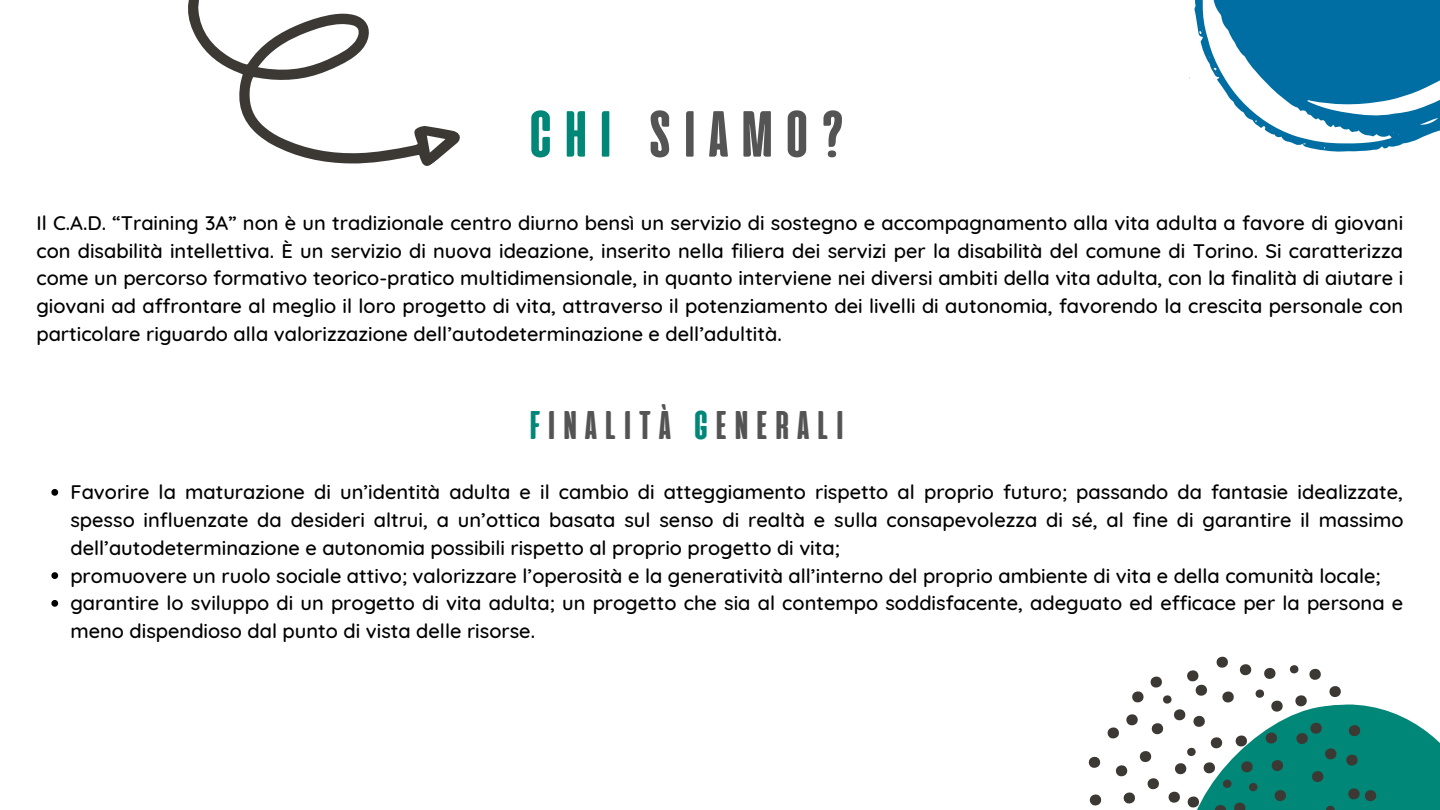
<style>
.page{position:relative;width:1440px;height:810px;background:#fff}
.page>*{position:absolute;margin:0;border:0;box-sizing:border-box;transform-origin:0 0}
.t1{font:800 65px "Alienscows";color:#545454}
.t2{font:800 40px "Alienscows";color:#545454}
.t3{font:500 20px/27.8px "Quicksand";color:#000;text-align:justify}
.s1{color:#008777}
</style>
<div class="page">
<svg style="left:1088px;top:656px;width:352px;height:154px"></svg>
<svg style="left:1189px;top:0;width:251px;height:152px;fill:#006ea2"></svg>
<svg style="left:188px;top:0;width:272px;height:166px"></svg>
<svg style="left:51px;top:489px;width:7px;height:7px"></svg>
<svg style="left:51px;top:572px;width:7px;height:7px"></svg>
<svg style="left:51px;top:600px;width:7px;height:7px"></svg>
<h1 class="t1" style="left:523px;top:96px;width:329px"><span class="s1">CHI</span> SIAMO?</h1>
<p class="t3" style="left:36px;top:208px;width:1369px">Il C.A.D. “Training 3A” non è un tradizionale centro diurno bensì un servizio di sostegno e accompagnamento alla vita adulta a favore di giovani con disabilità intellettiva. È un servizio di nuova ideazione, inserito nella filiera dei servizi per la disabilità del comune di Torino. Si caratterizza come un percorso formativo teorico-pratico multidimensionale, in quanto interviene nei diversi ambiti della vita adulta, con la finalità di aiutare i giovani ad affrontare al meglio il loro progetto di vita, attraverso il potenziamento dei livelli di autonomia, favorendo la crescita personale con particolare riguardo alla valorizzazione dell’autodeterminazione e dell’adultità.</p>
<h2 class="t2" style="left:526px;top:401px;width:323px"><span class="s1">F</span>INALITÀ <span class="s1">G</span>ENERALI</h2>
<p class="t3" style="left:70px;top:478px;width:1335px;text-align:left">Favorire la maturazione di un’identità adulta e il cambio di atteggiamento rispetto al proprio futuro; passando da fantasie idealizzate, spesso influenzate da desideri altrui, a un’ottica basata sul senso di realtà e sulla consapevolezza di sé, al fine di garantire il massimo dell’autodeterminazione e autonomia possibili rispetto al proprio progetto di vita;<br>promuovere un ruolo sociale attivo; valorizzare l’operosità e la generatività all’interno del proprio ambiente di vita e della comunità locale; garantire lo sviluppo di un progetto di vita adulta; un progetto che sia al contempo soddisfacente, adeguato ed efficace per la persona e meno dispendioso dal punto di vista delle risorse.</p>
</div>
